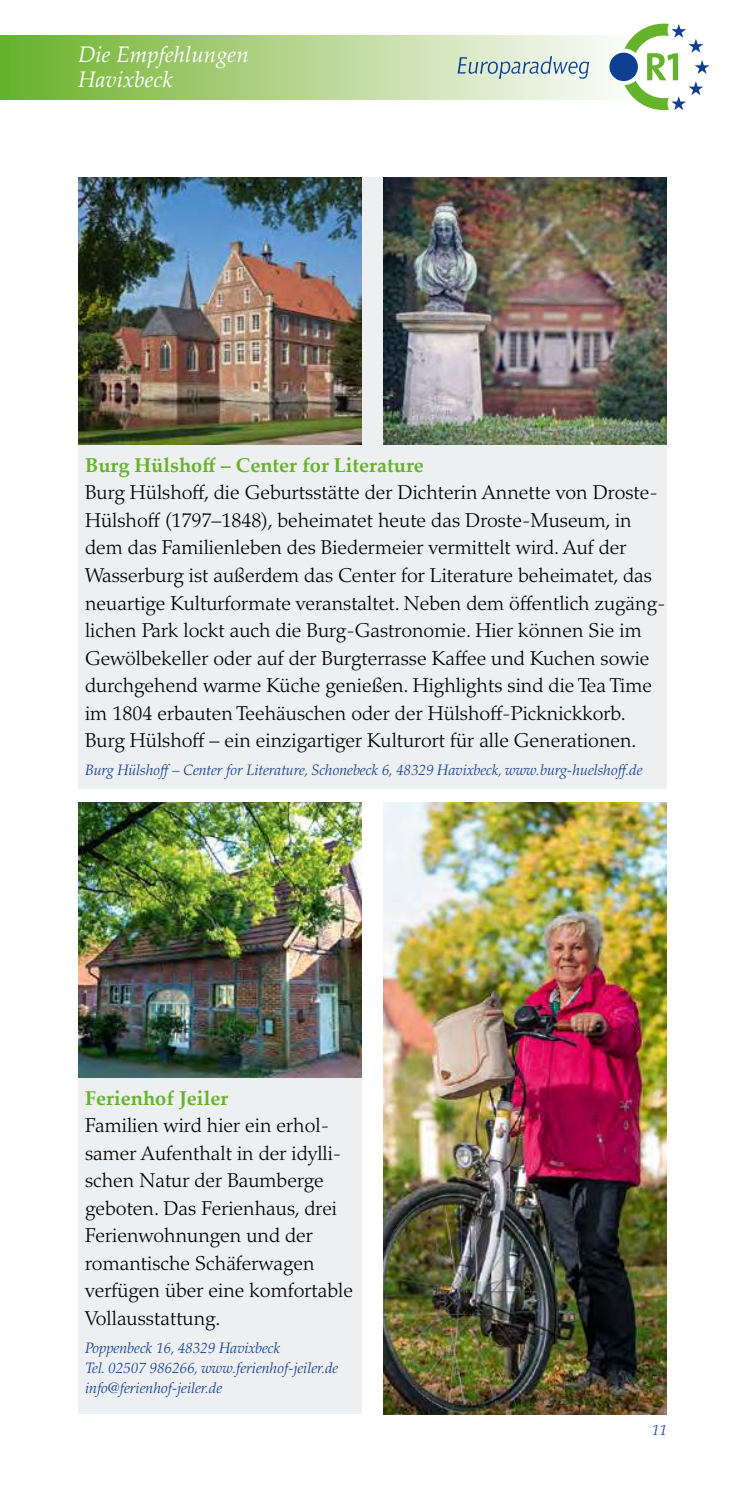
<style>
.page{position:relative;width:745px;height:1489px;background:#fff}
.page>*{position:absolute;margin:0;border:0;box-sizing:border-box;transform-origin:0 0}
.t1{font:italic 22.5px/25px "Palatino Linotype";color:#fff}
.t2{font:300 20px/27.5px "Palatino LT Pro";color:#000}
.t3{font:700 20px "Palatino Linotype";color:#64b32b}
.t4{font:italic 300 15px/20px "Palatino LT Pro";color:#0f3f93}
</style>
<div class="page">
<div style="left:1px;top:35px;width:645px;height:64px;background:linear-gradient(to right,#6db22b,#fff)"></div>
<svg style="left:457px;top:56px;width:132px;height:23px;background:#becfcc"></svg>
<div style="left:609px;top:53px;width:28px;height:28px;background:#0f3f93;border-radius:50%"></div>
<svg style="left:624px;top:24px;width:85px;height:86px"></svg>
<div style="left:78px;top:177px;width:588px;height:611px;background:#eeeff0"></div>
<img style="left:78px;top:177px;width:283px;height:267px">
<img style="left:383px;top:177px;width:283px;height:267px">
<div style="left:78px;top:1077px;width:283px;height:336px;background:#eeeff0"></div>
<img style="left:78px;top:802px;width:283px;height:275px">
<img style="left:383px;top:802px;width:283px;height:611px">
<p class="t1" style="left:78px;top:41px;width:172px">Die Empfehlungen<br>Havixbeck</p>
<p class="t3" style="left:85px;top:451px;width:340px">Burg Hülshoff – Center for Literature</p>
<p class="t2" style="left:85px;top:479px;width:581px">Burg Hülshoff, die Geburtsstätte der Dichterin Annette von Droste-Hülshoff (1797–1848), beheimatet heute das Droste-Museum, in dem das Familienleben des Biedermeier vermittelt wird. Auf der Wasserburg ist außerdem das Center for Literature beheimatet, das neuartige Kulturformate veranstaltet. Neben dem öffentlich zugäng&shy;lichen Park lockt auch die Burg-Gastronomie. Hier können Sie im Gewölbekeller oder auf der Burgterrasse Kaffee und Kuchen sowie durchgehend warme Küche genießen. Highlights sind die Tea Time im 1804 erbauten Teehäuschen oder der Hülshoff-Picknickkorb.<br>Burg Hülshoff – ein einzigartiger Kulturort für alle Generationen.</p>
<p class="t4" style="left:85px;top:759px;width:558px">Burg Hülshoff – Center for Literature, Schonebeck 6, 48329 Havixbeck, www.burg-huelshoff.de</p>
<p class="t3" style="left:85px;top:1083px;width:144px">Ferienhof Jeiler</p>
<p class="t2" style="left:85px;top:1111px;width:269px">Familien wird hier ein erhol&shy;samer Aufenthalt in der idylli&shy;schen Natur der Baumberge geboten. Das Ferienhaus, drei<br>Ferienwohnungen und der romantische Schäferwagen verfügen über eine komfortable<br>Vollausstattung.</p>
<p class="t4" style="left:85px;top:1337px;width:255px">Poppenbeck 16, 48329 Havixbeck<br>Tel. 02507 986266, www.ferienhof-jeiler.de info@ferienhof-jeiler.de</p>
<p class="t4" style="left:651px;top:1419px;width:16px">11</p>
</div>
